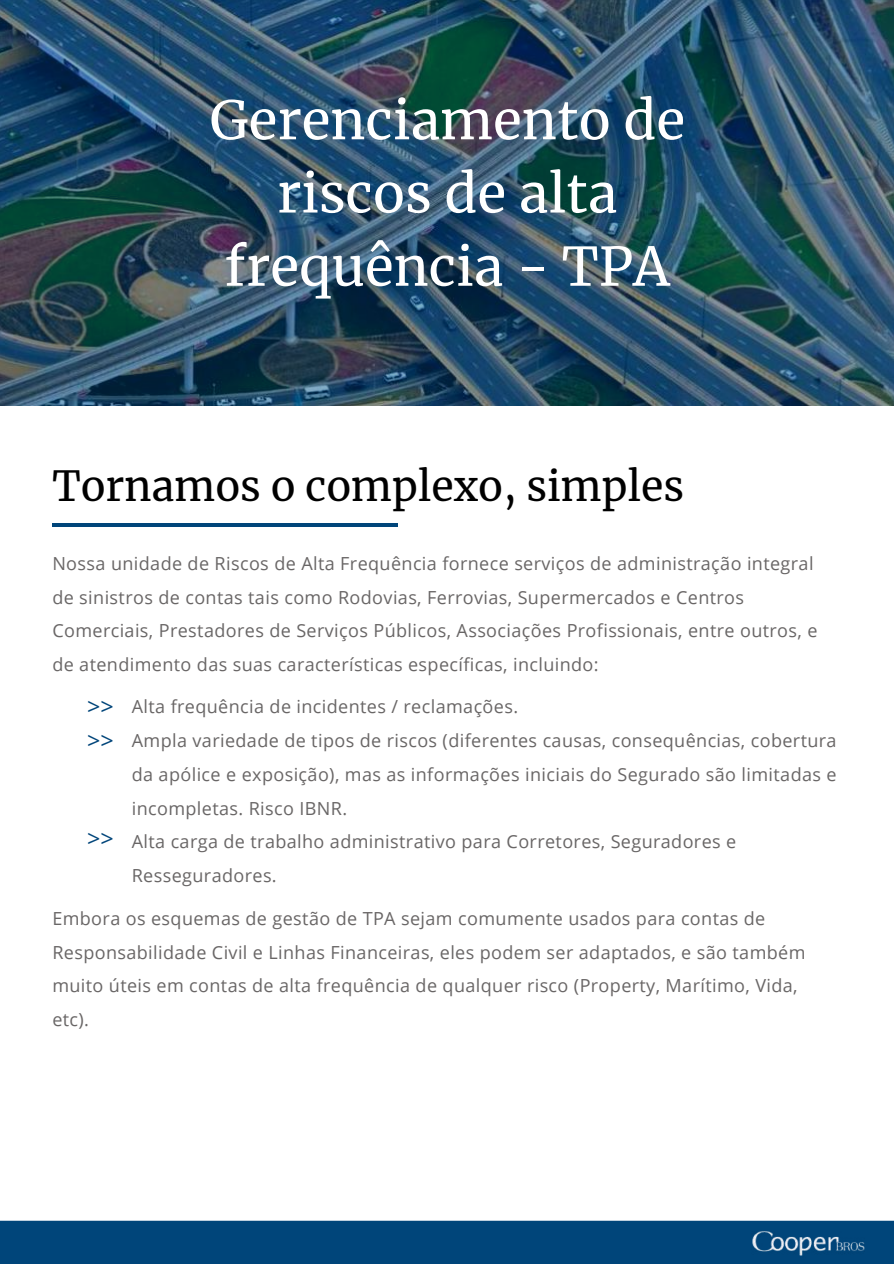
<style>
.page{position:relative;width:894px;height:1264px;background:#fff}
.page>*{position:absolute;margin:0;border:0;box-sizing:border-box;transform-origin:0 0}
.t1{font:52.95px/73.2px "Merriweather";color:#fff;text-align:center}
.t2{font:40.95px "Merriweather";color:#000}
.t3{font:23.25px "Open Sans";color:#00457a}
.t4{font:18px/33.8px "Open Sans";letter-spacing:.02em;color:#696666}
.s1{font-size:23.25px;color:#00457a}
</style>
<div class="page">
<img style="left:0;top:0;width:893px;height:405px">
<div style="left:0;top:1220px;width:893px;height:43px;background:#00457a"></div>
<img style="left:751px;top:1224px;width:112px;height:35px">
<hr style="left:52px;top:523px;width:346px;height:4px;background:#00457a">
<h1 class="t1" style="left:209px;top:84px;width:477px">Gerenciamento de riscos de alta frequência - TPA</h1>
<h2 class="t2" style="left:52px;top:460px;width:633px">Tornamos o complexo, simples</h2>
<p class="t4" style="left:52px;top:546px;width:766px">Nossa unidade de Riscos de Alta Frequência fornece serviços de administração integral de sinistros de contas tais como Rodovias, Ferrovias, Supermercados e Centros Comerciais, Prestadores de Serviços Públicos, Associações Profissionais, entre outros, e de atendimento das suas características específicas, incluindo:</p>
<p class="t4" style="left:132px;top:689px;width:706px;text-indent:-45px"><span class="s1">&gt;&gt;</span> Alta frequência de incidentes / reclamações.<br>Ampla variedade de tipos de riscos (diferentes causas, consequências, cobertura da apólice e exposição), mas as informações iniciais do Segurado são limitadas e incompletas. Risco IBNR.<br>Alta carga de trabalho administrativo para Corretores, Seguradores e Resseguradores.</p>
<p class="t3" style="left:87px;top:724px;width:28px">&gt;&gt;</p>
<p class="t3" style="left:87px;top:821px;width:28px">&gt;&gt;</p>
<p class="t4" style="left:52px;top:901px;width:754px">Embora os esquemas de gestão de TPA sejam comumente usados para contas de Responsabilidade Civil e Linhas Financeiras, eles podem ser adaptados, e são também muito úteis em contas de alta frequência de qualquer risco (Property, Marítimo, Vida, etc).</p>
</div>
